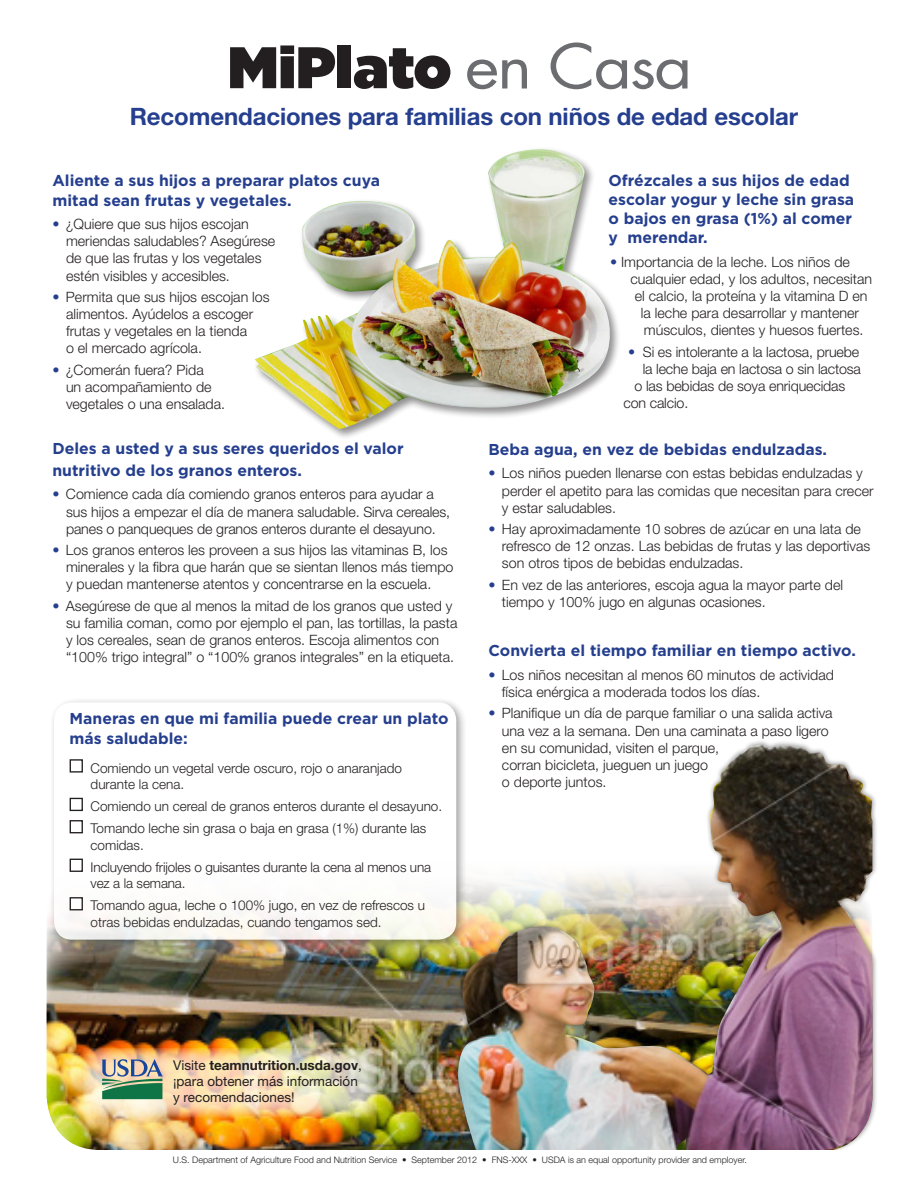
<style>
.page{position:relative;width:918px;height:1188px;background:#fff}
.page>*{position:absolute;margin:0;border:0;box-sizing:border-box;transform-origin:0 0}
.t1{font:900 58.5px "Gotham";color:#231f20}
.t2{font:700 24px "Helvetica Neue LT Std";letter-spacing:-.005em;color:#253f8e}
.subhead{font:700 15.75px/19.2px "Gotham";color:#253f8e}
.bullet{font:300 14.25px/17.1px "Helvetica Neue LT Std";color:#231f20}
.bullet-2{font:300 13.5px/16.2px "Helvetica Neue LT Std";color:#231f20}
.t3{font:13.5px/16.2px "Helvetica Neue LT Std";color:#231f20}
.t4{font:300 9px "Helvetica Neue LT Std";color:#231f20}
.s1{font-family:"Futura";font-weight:400;font-size:60px;color:#6c6d70}
.s2{color:#253f8e}
.s3{font-weight:700}
</style>
<div class="page">
<img style="left:46px;top:918px;width:407px;height:232px">
<div style="left:453px;top:740px;width:424px;height:416px;background:#231f20;opacity:.5"></div>
<img style="left:457px;top:744px;width:416px;height:407px">
<img style="left:255px;top:149px;width:360px;height:281px">
<img style="left:83px;top:1048px;width:294px;height:70px">
<svg style="left:102px;top:1059px;width:61px;height:40px;background:#7a9b84"></svg>
<div style="left:49px;top:697px;width:419px;height:254px;background:#231f20;opacity:.5"></div>
<div style="left:54px;top:702px;width:402px;height:238px;background:#fff;border-radius:18px"></div>
<div style="left:70px;top:759px;width:13px;height:14px;border:1px solid #231f20"></div>
<div style="left:70px;top:798px;width:13px;height:13px;border:1px solid #231f20"></div>
<div style="left:70px;top:820px;width:13px;height:13px;border:1px solid #231f20"></div>
<div style="left:70px;top:859px;width:13px;height:13px;border:1px solid #231f20"></div>
<div style="left:70px;top:897px;width:13px;height:13px;border:1px solid #231f20"></div>
<div style="left:88px;top:1150px;width:773px;height:28px;background:#fff"></div>
<p class="t1" style="left:228px;top:26px;width:466px">MiPlato <span class="s1">en Casa</span></p>
<p class="t2" style="left:130px;top:102px;width:670px">Recomendaciones para familias con niños de edad escolar</p>
<p class="subhead" style="left:52px;top:170px;width:329px;line-height:19.8px">Aliente a sus hijos a preparar platos cuya mitad sean frutas y vegetales.</p>
<p class="bullet" style="left:66px;top:215px;width:211px;text-indent:-14px"><span class="s2">•</span> ¿Quiere que sus hijos escojan meriendas saludables? Asegúrese de que las frutas y los vegetales estén visibles y accesibles.</p>
<p class="bullet" style="left:66px;top:288px;width:205px;text-indent:-14px"><span class="s2">•</span> Permita que sus hijos escojan los alimentos. Ayúdelos a escoger frutas y vegetales en la tienda<br>o el mercado agrícola.</p>
<p class="bullet" style="left:66px;top:361px;width:161px;text-indent:-14px"><span class="s2">•</span> ¿Comerán fuera? Pida<br>un acompañamiento de vegetales o una ensalada.</p>
<p class="subhead" style="left:52px;top:438px;width:353px;line-height:21.6px">Deles a usted y a sus seres queridos el valor nutritivo de los granos enteros.</p>
<p class="bullet" style="left:66px;top:486px;width:386px;text-indent:-14px"><span class="s2">•</span> Comience cada día comiendo granos enteros para ayudar a sus hijos a empezar el día de manera saludable. Sirva cereales, panes o panqueques de granos enteros durante el desayuno.</p>
<p class="bullet" style="left:66px;top:541px;width:389px;text-indent:-14px"><span class="s2">•</span> Los granos enteros les proveen a sus hijos las vitaminas B, los minerales y la fibra que harán que se sientan llenos más tiempo y puedan mantenerse atentos y concentrarse en la escuela.</p>
<p class="bullet" style="left:66px;top:597px;width:393px;text-indent:-14px"><span class="s2">•</span> Asegúrese de que al menos la mitad de los granos que usted y su familia coman, como por ejemplo el pan, las tortillas, la pasta y los cereales, sean de granos enteros. Escoja alimentos con “100% trigo integral” o “100% granos integrales” en la etiqueta.</p>
<p class="subhead" style="left:70px;top:708px;width:380px;line-height:19.8px">Maneras en que mi familia puede crear un plato más saludable:</p>
<p class="bullet-2" style="left:91px;top:759px;width:313px">Comiendo un vegetal verde oscuro, rojo o anaranjado durante la cena.</p>
<p class="bullet-2" style="left:91px;top:798px;width:353px">Comiendo un cereal de granos enteros durante el desayuno.</p>
<p class="bullet-2" style="left:91px;top:820px;width:337px">Tomando leche sin grasa o baja en grasa (1%) durante las comidas.</p>
<p class="bullet-2" style="left:91px;top:859px;width:342px">Incluyendo frijoles o guisantes durante la cena al menos una vez a la semana.</p>
<p class="bullet-2" style="left:91px;top:897px;width:336px">Tomando agua, leche o 100% jugo, en vez de refrescos u otras bebidas endulzadas, cuando tengamos sed.</p>
<p class="subhead" style="left:609px;top:171px;width:247px">Ofrézcales a sus hijos de edad escolar yogur y leche sin grasa o bajos en grasa (1%) al comer y merendar.</p>
<p class="bullet" style="left:610px;top:253px;width:241px"><span class="s2">•</span> Importancia de la leche. Los niños de</p>
<p class="bullet" style="left:630px;top:270px;width:243px">cualquier edad, y los adultos, necesitan</p>
<p class="bullet" style="left:635px;top:287px;width:234px">el calcio, la proteína y la vitamina D en</p>
<p class="bullet" style="left:641px;top:304px;width:220px">la leche para desarrollar y mantener</p>
<p class="bullet" style="left:644px;top:322px;width:221px">músculos, dientes y huesos fuertes.</p>
<p class="bullet" style="left:628px;top:343px;width:233px"><span class="s2">•</span> Si es intolerante a la lactosa, pruebe</p>
<p class="bullet" style="left:643px;top:360px;width:220px">la leche baja en lactosa o sin lactosa</p>
<p class="bullet" style="left:634px;top:377px;width:212px">o las bebidas de soya enriquecidas</p>
<p class="bullet" style="left:623px;top:394px;width:66px">con calcio.</p>
<p class="subhead" style="left:488px;top:440px;width:340px">Beba agua, en vez de bebidas endulzadas.</p>
<p class="bullet" style="left:502px;top:465px;width:373px;text-indent:-14px"><span class="s2">•</span> Los niños pueden llenarse con estas bebidas endulzadas y perder el apetito para las comidas que necesitan para crecer y estar saludables.</p>
<p class="bullet" style="left:502px;top:520px;width:370px;text-indent:-14px"><span class="s2">•</span> Hay aproximadamente 10 sobres de azúcar en una lata de refresco de 12 onzas. Las bebidas de frutas y las deportivas son otros tipos de bebidas endulzadas.</p>
<p class="bullet" style="left:502px;top:576px;width:343px;text-indent:-14px"><span class="s2">•</span> En vez de las anteriores, escoja agua la mayor parte del tiempo y 100% jugo en algunas ocasiones.</p>
<p class="subhead" style="left:488px;top:641px;width:369px">Convierta el tiempo familiar en tiempo activo.</p>
<p class="bullet" style="left:502px;top:666px;width:334px;text-indent:-14px"><span class="s2">•</span> Los niños necesitan al menos 60 minutos de actividad física enérgica a moderada todos los días.</p>
<p class="bullet" style="left:502px;top:705px;width:332px;text-indent:-14px"><span class="s2">•</span> Planifique un día de parque familiar o una salida activa una vez a la semana. Den una caminata a paso ligero en su comunidad, visiten el parque,<br>corran bicicleta, jueguen un juego<br>o deporte juntos.</p>
<p class="t3" style="left:173px;top:1056px;width:190px">Visite <span class="s3">teamnutrition.usda.gov</span>, ¡para obtener más información y recomendaciones!</p>
<p class="t4" style="left:173px;top:1155px;width:576px">U.S. Department of Agriculture Food and Nutrition Service • September 2012 • FNS-XXX • USDA is an equal opportunity provider and employer.</p>
</div>
